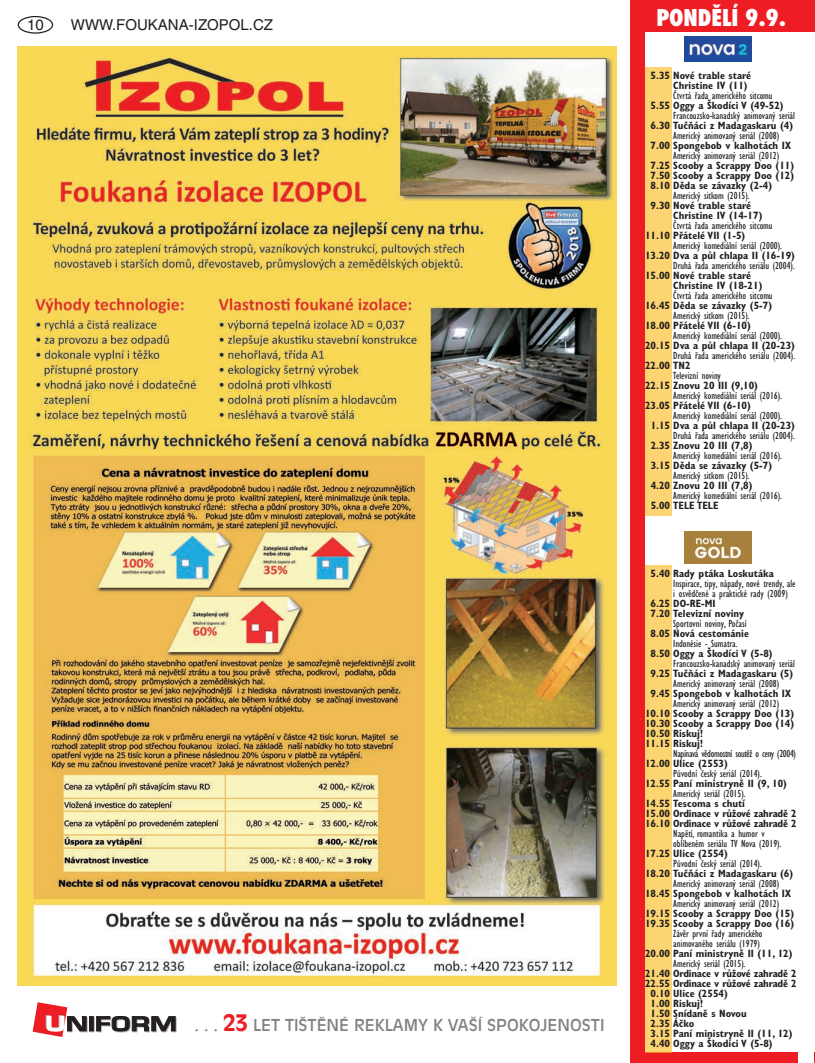
<style>
.page{position:relative;width:815px;height:1063px;background:#fff}
.page>*{position:absolute;margin:0;border:0;box-sizing:border-box;transform-origin:0 0}
.t1{font:800 condensed 22.5px "Futura";color:#fff}
.t2{font:16.25px "Antique Olive CE";color:#808285}
.t3{font:15px "Helvetica CE";color:#231f20}
.t4{font:700 condensed 10.62px/10px "Gill Sans CE";color:#231f20}
.t5{font:condensed 10.62px/10px "Gill Sans CE";color:#231f20}
.t6{font:700 condensed 10.62px/10px "Gill Sans CE";letter-spacing:-.02em;color:#231f20}
.t7{font:condensed 10.62px "Gill Sans CE";letter-spacing:-.03em;color:#231f20}
.s1{font-weight:700;font-size:22.5px;color:#ee1d23}
</style>
<div class="page">
<div style="left:18px;top:16px;width:35px;height:18px;border:1px solid #231f20;border-radius:50%"></div>
<svg style="left:90px;top:1017px;width:5px;height:15px"></svg>
<svg style="left:89px;top:1016px;width:5px;height:15px"></svg>
<svg style="left:96px;top:1016px;width:81px;height:16px"></svg>
<svg style="left:33px;top:1002px;width:55px;height:35px"></svg>
<img style="left:18px;top:46px;width:599px;height:939px">
<div style="left:631px;top:0;width:184px;height:32px;background:#ee1d23"></div>
<img style="left:685px;top:37px;width:67px;height:25px">
<div style="left:631px;top:0;width:14px;height:1063px;background:#ee1d23"></div>
<div style="left:631px;top:1052px;width:166px;height:11px;background:#ee1d23"></div>
<div style="left:645px;top:67px;width:26px;height:449px;background:#fdd472"></div>
<img style="left:685px;top:532px;width:67px;height:31px">
<div style="left:645px;top:565px;width:26px;height:487px;background:#fdd472"></div>
<h3 class="t3" style="left:27px;top:16px;width:18px">10</h3>
<h3 class="t3" style="left:71px;top:16px;width:204px">WWW.FOUKANA-IZOPOL.CZ</h3>
<h2 class="t2" style="left:195px;top:1016px;width:411px">. . . <span class="s1">23</span> LET TIŠTĚNÉ REKLAMY K VAŠÍ SPOKOJENOSTI</h2>
<h1 class="t1" style="left:656px;top:2px;width:131px">PONDĚLÍ 9.9.</h1>
<p class="t4" style="left:673px;top:71px;width:79px;text-indent:-23px">5.35 Nové trable staré<br>Christine IV (11)</p>
<p class="t5" style="left:673px;top:91px;width:101px">Čtvrtá řada amerického sitcomu</p>
<p class="t4" style="left:651px;top:101px;width:135px">5.55 Oggy a Škodíci V (49-52)</p>
<p class="t5" style="left:673px;top:111px;width:123px">Francouzsko-kanadský animovaný seriál</p>
<p class="t4" style="left:651px;top:121px;width:144px">6.30 Tučňáci z Madagaskaru (4)</p>
<p class="t5" style="left:673px;top:131px;width:107px">Americký animovaný seriál (2008)</p>
<p class="t4" style="left:651px;top:141px;width:142px">7.00 Spongebob v kalhotách IX</p>
<p class="t5" style="left:673px;top:151px;width:107px">Americký animovaný seriál (2012)</p>
<p class="t4" style="left:651px;top:161px;width:145px;text-align:justify">7.25 Scooby a Scrappy Doo (11)<br>7.50 Scooby a Scrappy Doo (12)<br>8.10 Děda se závazky (2-4)</p>
<p class="t5" style="left:673px;top:191px;width:78px">Americký sitkom (2015).</p>
<p class="t4" style="left:673px;top:201px;width:91px;text-indent:-23px">9.30 Nové trable staré<br>Christine IV (14-17)</p>
<p class="t5" style="left:673px;top:221px;width:101px">Čtvrtá řada amerického sitcomu</p>
<p class="t4" style="left:645px;top:231px;width:102px">11.10 Přátelé VII (1-5)</p>
<p class="t5" style="left:673px;top:241px;width:110px">Americký komediální seriál (2000).</p>
<p class="t4" style="left:645px;top:251px;width:151px">13.20 Dva a půl chlapa II (16-19)</p>
<p class="t5" style="left:673px;top:261px;width:123px">Druhá řada amerického seriálu (2004).</p>
<p class="t4" style="left:673px;top:271px;width:91px;text-indent:-28px">15.00 Nové trable staré<br>Christine IV (18-21)</p>
<p class="t5" style="left:673px;top:291px;width:101px">Čtvrtá řada amerického sitcomu</p>
<p class="t4" style="left:645px;top:301px;width:129px">16.45 Děda se závazky (5-7)</p>
<p class="t5" style="left:673px;top:311px;width:78px">Americký sitkom (2015).</p>
<p class="t4" style="left:645px;top:321px;width:107px">18.00 Přátelé VII (6-10)</p>
<p class="t5" style="left:673px;top:331px;width:110px">Americký komediální seriál (2000).</p>
<p class="t4" style="left:645px;top:341px;width:151px">20.15 Dva a půl chlapa II (20-23)</p>
<p class="t5" style="left:673px;top:351px;width:124px">Druhá řada amerického seriálu (2004).</p>
<p class="t4" style="left:645px;top:361px;width:47px">22.00 TN2</p>
<p class="t5" style="left:673px;top:371px;width:49px">Televizní noviny</p>
<p class="t4" style="left:645px;top:381px;width:114px">22.15 Znovu 20 III (9,10)</p>
<p class="t5" style="left:673px;top:391px;width:110px">Americký komediální seriál (2016).</p>
<p class="t4" style="left:645px;top:401px;width:107px">23.05 Přátelé VII (6-10)</p>
<p class="t5" style="left:673px;top:411px;width:110px">Americký komediální seriál (2000).</p>
<p class="t4" style="left:651px;top:421px;width:146px">1.15 Dva a půl chlapa II (20-23)</p>
<p class="t5" style="left:673px;top:431px;width:123px">Druhá řada amerického seriálu (2004).</p>
<p class="t4" style="left:651px;top:441px;width:103px">2.35 Znovu 20 III (7,8)</p>
<p class="t5" style="left:673px;top:451px;width:110px">Americký komediální seriál (2016).</p>
<p class="t4" style="left:651px;top:461px;width:123px">3.15 Děda se závazky (5-7)</p>
<p class="t5" style="left:673px;top:471px;width:78px">Americký sitkom (2015).</p>
<p class="t4" style="left:651px;top:481px;width:103px">4.20 Znovu 20 III (7,8)</p>
<p class="t5" style="left:673px;top:491px;width:110px">Americký komediální seriál (2016).</p>
<p class="t4" style="left:651px;top:501px;width:69px">5.00 TELE TELE</p>
<p class="t4" style="left:651px;top:568px;width:125px">5.40 Rady ptáka Loskutáka</p>
<p class="t5" style="left:673px;top:578px;width:124px">Inspirace, tipy, nápady, nové trendy, ale i osvědčené a praktické rady (2009)</p>
<p class="t4" style="left:651px;top:598px;width:95px">6.25 DO-RE-MI<br>7.20 Televizní noviny</p>
<p class="t5" style="left:673px;top:618px;width:75px">Sportovní noviny, Počasí</p>
<p class="t4" style="left:651px;top:628px;width:100px">8.05 Nová cestománie</p>
<p class="t5" style="left:673px;top:638px;width:66px">Indonésie - Sumatra.</p>
<p class="t4" style="left:651px;top:648px;width:124px">8.50 Oggy a Škodíci V (5-8)</p>
<p class="t5" style="left:673px;top:658px;width:123px">Francouzsko-kanadský animovaný seriál</p>
<p class="t4" style="left:651px;top:668px;width:144px">9.25 Tučňáci z Madagaskaru (5)</p>
<p class="t5" style="left:673px;top:678px;width:107px">Americký animovaný seriál (2008)</p>
<p class="t4" style="left:651px;top:688px;width:142px">9.45 Spongebob v kalhotách IX</p>
<p class="t5" style="left:673px;top:698px;width:107px">Americký animovaný seriál (2012)</p>
<p class="t4" style="left:645px;top:708px;width:151px">10.10 Scooby a Scrappy Doo (13)<br>10.30 Scooby a Scrappy Doo (14)<br>10.50 Riskuj!<br>11.15 Riskuj!</p>
<p class="t7" style="left:673px;top:747px;width:124px">Napínavá vědomostní soutěž o ceny (2004)</p>
<p class="t4" style="left:645px;top:758px;width:84px">12.00 Ulice (2553)</p>
<p class="t5" style="left:673px;top:768px;width:90px">Původní český seriál (2014).</p>
<p class="t4" style="left:645px;top:778px;width:143px">12.55 Paní ministryně II (9, 10)</p>
<p class="t5" style="left:673px;top:788px;width:74px">Americký seriál (2015).</p>
<p class="t6" style="left:645px;top:798px;width:153px">14.55 Tescoma s chutí<br>15.00 Ordinace v růžové zahradě 2<br>16.10 Ordinace v růžové zahradě 2</p>
<p class="t5" style="left:673px;top:828px;width:110px">Napětí, romantika a humor v oblíbeném seriálu TV Nova (2019).</p>
<p class="t4" style="left:645px;top:848px;width:84px">17.25 Ulice (2554)</p>
<p class="t5" style="left:673px;top:858px;width:90px">Původní český seriál (2014).</p>
<p class="t4" style="left:645px;top:868px;width:150px">18.20 Tučňáci z Madagaskaru (6)</p>
<p class="t5" style="left:673px;top:878px;width:107px">Americký animovaný seriál (2008)</p>
<p class="t4" style="left:645px;top:888px;width:148px">18.45 Spongebob v kalhotách IX</p>
<p class="t5" style="left:673px;top:898px;width:107px">Americký animovaný seriál (2012)</p>
<p class="t4" style="left:645px;top:908px;width:151px">19.15 Scooby a Scrappy Doo (15)<br>19.35 Scooby a Scrappy Doo (16)</p>
<p class="t5" style="left:673px;top:928px;width:91px">Závěr první řady amerického animovaného seriálu (1979)</p>
<p class="t4" style="left:645px;top:948px;width:149px">20.00 Paní ministryně II (11, 12)</p>
<p class="t5" style="left:673px;top:958px;width:74px">Americký seriál (2015).</p>
<p class="t6" style="left:645px;top:968px;width:153px">21.40 Ordinace v růžové zahradě 2</p>
<p class="t6" style="left:645px;top:978px;width:153px">22.55 Ordinace v růžové zahradě 2</p>
<p class="t4" style="left:651px;top:988px;width:79px">0.10 Ulice (2554)</p>
<p class="t4" style="left:651px;top:998px;width:54px">1.00 Riskuj!</p>
<p class="t4" style="left:651px;top:1008px;width:98px">1.50 Snídaně s Novou</p>
<p class="t4" style="left:651px;top:1018px;width:45px">2.35 Áčko</p>
<p class="t4" style="left:651px;top:1028px;width:143px">3.15 Paní ministryně II (11, 12)</p>
<p class="t4" style="left:651px;top:1038px;width:124px">4.40 Oggy a Škodíci V (5-8)</p>
</div>
